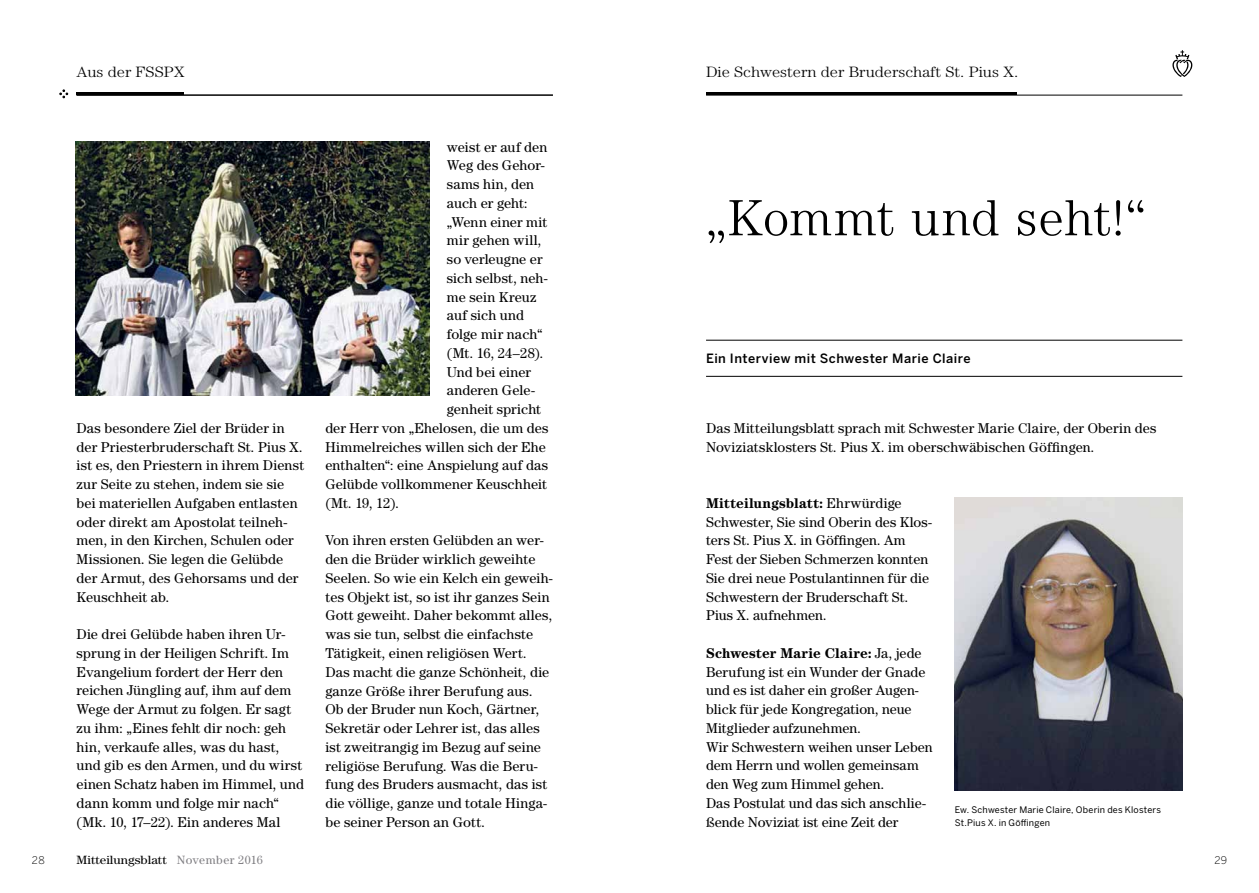
<style>
.page{position:relative;width:1259px;height:893px;background:#fff}
.page>*{position:absolute;margin:0;border:0;box-sizing:border-box;transform-origin:0 0}
.t1{font:300 51px "Century Std";letter-spacing:.015em;color:#000}
.t2{font:300 15px "Century Std";color:#000;scale:1.09 1}
.t3{font:14.25px/18.8px "Century Std";letter-spacing:.005em;color:#000}
.t4{font:14.25px "Century Std";letter-spacing:.025em;color:#000}
.t5{font:500 12.75px "Benton Sans";letter-spacing:.04em;color:#000}
.t6{font:12px "Century Std";color:#000;scale:1.09 1}
.t7{font:300 10.5px "Benton Sans";color:#000}
.t8{font:9px/13.5px "Benton Sans";letter-spacing:.02em;color:#000}
.s1{font-weight:700}
.s2{color:#807f83}
</style>
<div class="page">
<hr style="left:706px;top:340px;width:476px;height:1px;background:#000">
<hr style="left:706px;top:376px;width:476px;height:1px;background:#000">
<hr style="left:706px;top:93px;width:310px;height:2px;background:#000">
<img style="left:955px;top:497px;width:227px;height:293px">
<svg style="left:60px;top:90px;width:8px;height:8px"></svg>
<hr style="left:706px;top:95px;width:476px;height:1px;background:#000">
<svg style="left:1172px;top:50px;width:20px;height:27px"></svg>
<hr style="left:77px;top:93px;width:107px;height:2px;background:#000">
<hr style="left:77px;top:95px;width:476px;height:1px;background:#000">
<img style="left:76px;top:141px;width:354px;height:254px">
<p class="t2" style="left:77px;top:63px;width:101px">Aus der FSSPX</p>
<p class="t3" style="left:77px;top:418px;width:229px">Das besondere Ziel der Brüder in der Priesterbruderschaft St. Pius X. ist es, den Priestern in ihrem Dienst zur Seite zu stehen, indem sie sie bei materiellen Aufgaben entlasten oder direkt am Apostolat teilneh&shy;men, in den Kirchen, Schulen oder<br>Missionen. Sie legen die Gelübde der Armut, des Gehorsams und der<br>Keuschheit ab.</p>
<p class="t3" style="left:77px;top:625px;width:229px">Die drei Gelübde haben ihren Ur&shy;sprung in der Heiligen Schrift. Im<br>Evangelium fordert der Herr den reichen Jüngling auf, ihm auf dem<br>Wege der Armut zu folgen. Er sagt zu ihm: „Eines fehlt dir noch: geh hin, verkaufe alles, was du hast, und gib es den Armen, und du wirst einen Schatz haben im Himmel, und dann komm und folge mir nach“ (Mk. 10, 17–22). Ein anderes Mal</p>
<p class="t3" style="left:447px;top:137px;width:102px">weist er auf den</p>
<p class="t3" style="left:447px;top:156px;width:99px">Weg des Gehor-</p>
<p class="t4" style="left:447px;top:176px;width:89px">sams hin, den</p>
<p class="t3" style="left:447px;top:193px;width:82px">auch er geht:</p>
<p class="t3" style="left:447px;top:212px;width:102px">„Wenn einer mit</p>
<p class="t4" style="left:447px;top:232px;width:96px">mir gehen will,</p>
<p class="t3" style="left:447px;top:250px;width:97px">so verleugne er</p>
<p class="t3" style="left:447px;top:268px;width:102px">sich selbst, neh-</p>
<p class="t3" style="left:447px;top:287px;width:91px">me sein Kreuz</p>
<p class="t3" style="left:447px;top:306px;width:79px">auf sich und</p>
<p class="t3" style="left:447px;top:325px;width:97px">folge mir nach“</p>
<p class="t3" style="left:447px;top:343px;width:98px">(Mt. 16, 24–28).</p>
<p class="t3" style="left:447px;top:362px;width:86px">Und bei einer</p>
<p class="t3" style="left:447px;top:381px;width:90px">anderen Gele-</p>
<p class="t3" style="left:447px;top:400px;width:96px">genheit spricht</p>
<p class="t3" style="left:325px;top:418px;width:225px">der Herr von „Ehelosen, die um des</p>
<p class="t3" style="left:325px;top:437px;width:222px">Himmelreiches willen sich der Ehe</p>
<p class="t3" style="left:325px;top:456px;width:224px">enthalten“: eine Anspielung auf das</p>
<p class="t3" style="left:325px;top:475px;width:223px">Gelübde vollkommener Keuschheit</p>
<p class="t3" style="left:325px;top:493px;width:75px">(Mt. 19, 12).</p>
<p class="t3" style="left:325px;top:531px;width:229px">Von ihren ersten Gelübden an wer&shy;den die Brüder wirklich geweihte Seelen. So wie ein Kelch ein geweih&shy;tes Objekt ist, so ist ihr ganzes Sein Gott geweiht. Daher bekommt alles, was sie tun, selbst die einfachste Tätigkeit, einen religiösen Wert.<br>Das macht die ganze Schönheit, die ganze Größe ihrer Berufung aus.<br>Ob der Bruder nun Koch, Gärtner, Sekretär oder Lehrer ist, das alles ist zweitrangig im Bezug auf seine religiöse Berufung. Was die Beru&shy;fung des Bruders ausmacht, das ist die völlige, ganze und totale Hinga&shy;be seiner Person an Gott.</p>
<p class="t2" style="left:706px;top:63px;width:288px">Die Schwestern der Bruderschaft St. Pius X.</p>
<h1 class="t1" style="left:706px;top:188px;width:441px">„Kommt und seht!“</h1>
<p class="t5" style="left:706px;top:351px;width:266px">Ein Interview mit Schwester Marie Claire</p>
<p class="t3" style="left:706px;top:418px;width:452px">Das Mitteilungsblatt sprach mit Schwester Marie Claire, der Oberin des<br>Noviziatsklosters St. Pius X. im oberschwäbischen Göffingen.</p>
<p class="t3" style="left:706px;top:493px;width:227px"><span class="s1">Mitteilungsblatt:</span> Ehrwürdige<br>Schwester, Sie sind Oberin des Klos&shy;ters St. Pius X. in Göffingen. Am<br>Fest der Sieben Schmerzen konnten<br>Sie drei neue Postulantinnen für die<br>Schwestern der Bruderschaft St.<br>Pius X. aufnehmen.</p>
<p class="t3" style="left:706px;top:643px;width:228px"><span class="s1">Schwester Marie Claire:</span> Ja, jede<br>Berufung ist ein Wunder der Gnade und es ist daher ein großer Augen&shy;blick für jede Kongregation, neue<br>Mitglieder aufzunehmen.<br>Wir Schwestern weihen unser Leben dem Herrn und wollen gemeinsam den Weg zum Himmel gehen.<br>Das Postulat und das sich anschlie&shy;ßende Noviziat ist eine Zeit der</p>
<p class="t8" style="left:955px;top:803px;width:208px">Ew. Schwester Marie Claire, Oberin des Klosters<br>St.Pius X. in Göffingen</p>
<p class="t7" style="left:32px;top:854px;width:14px">28</p>
<p class="t6" style="left:77px;top:853px;width:172px">Mitteilungsblatt <span class="s2">November 2016</span></p>
<p class="t7" style="left:1214px;top:854px;width:14px">29</p>
</div>
